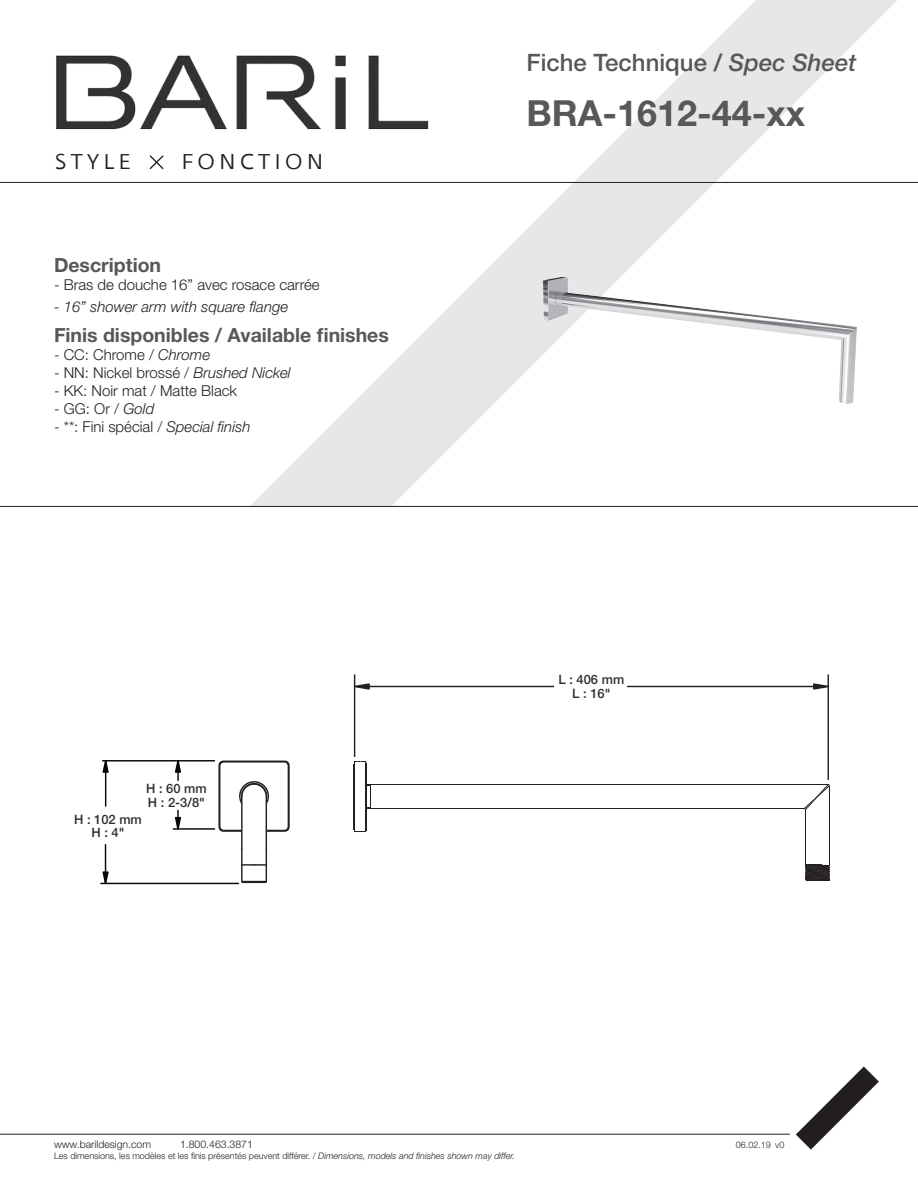
<style>
.page{position:relative;width:918px;height:1188px;background:#fff}
.page>*{position:absolute;margin:0;border:0;box-sizing:border-box;transform-origin:0 0}
.t1{font:700 36px "Helvetica Neue LT Std";color:#57585a}
.t2{font:500 24px "Helvetica Neue LT Std";color:#57585a}
.t3{font:21.3px "Fedra Sans Greek Book TF";letter-spacing:.2em;color:#231f20}
.t4{font:700 19.5px "Helvetica Neue LT Std";color:#57585a}
.t5{font:300 15px "Helvetica Neue LT Std";color:#231f20}
.t6{font:italic 300 15px "Helvetica Neue LT Std";color:#231f20}
.t7{font:500 12.9px/13.4px "Helvetica Neue LT Std";color:#302f30;text-align:center}
.t8{font:300 10.5px "Helvetica Neue LT Std";color:#231f20}
.t9{font:300 9px "Helvetica Neue LT Std";color:#231f20}
.s1{font-style:italic}
</style>
<div class="page">
<svg style="left:250px;top:0;width:648px;height:506px"></svg>
<img style="left:54px;top:54px;width:378px;height:128px">
<svg style="left:148px;top:154px;width:17px;height:17px"></svg>
<hr style="left:0;top:182px;width:918px;height:1px;background:#231f20">
<hr style="left:0;top:506px;width:918px;height:1px;background:#231f20">
<hr style="left:0;top:1134px;width:790px;height:1px;background:#231f20">
<svg style="left:796px;top:1066px;width:83px;height:84px"></svg>
<img style="left:526px;top:268px;width:338px;height:147px">
<svg style="left:353px;top:682px;width:18px;height:9px"></svg>
<svg style="left:812px;top:682px;width:16px;height:9px"></svg>
<hr style="left:354px;top:674px;width:1px;height:83px;background:#231f20">
<hr style="left:363px;top:686px;width:455px;height:1px;background:#231f20">
<hr style="left:828px;top:674px;width:1px;height:106px;background:#231f20">
<div style="left:239px;top:781px;width:30px;height:30px;border:1px solid #231f20;border-radius:50%"></div>
<div style="left:218px;top:761px;width:72px;height:71px;border:1px solid #231f20;border-radius:4px"></div>
<div style="left:219px;top:761px;width:70px;height:70px;border:1px solid #231f20;border-radius:4px"></div>
<svg style="left:175px;top:810px;width:6px;height:18px"></svg>
<hr style="left:173px;top:828px;width:41px;height:2px;background:#050504">
<hr style="left:103px;top:760px;width:111px;height:1px;background:#050504">
<svg style="left:174px;top:760px;width:8px;height:20px"></svg>
<svg style="left:101px;top:871px;width:9px;height:14px"></svg>
<hr style="left:105px;top:845px;width:1px;height:38px;background:#050504">
<hr style="left:101px;top:883px;width:137px;height:1px;background:#050504">
<svg style="left:102px;top:760px;width:8px;height:14px"></svg>
<hr style="left:105px;top:761px;width:1px;height:45px;background:#050504">
<svg style="left:240px;top:783px;width:28px;height:101px"></svg>
<hr style="left:241px;top:796px;width:2px;height:53px;background:#231f20">
<hr style="left:266px;top:796px;width:1px;height:53px;background:#231f20">
<hr style="left:266px;top:849px;width:1px;height:33px;background:#231f20">
<hr style="left:241px;top:849px;width:2px;height:33px;background:#231f20">
<div style="left:554px;top:672px;width:73px;height:29px;background:#fff"></div>
<hr style="left:353px;top:764px;width:1px;height:65px;background:#231f20">
<hr style="left:354px;top:762px;width:1px;height:70px;background:#231f20">
<hr style="left:365px;top:762px;width:1px;height:70px;background:#231f20">
<hr style="left:366px;top:763px;width:1px;height:67px;background:#231f20">
<svg style="left:367px;top:785px;width:4px;height:23px"></svg>
<hr style="left:366px;top:808px;width:438px;height:1px;background:#231f20">
<hr style="left:366px;top:784px;width:462px;height:1px;background:#231f20">
<hr style="left:805px;top:810px;width:1px;height:55px;background:#231f20">
<hr style="left:829px;top:786px;width:1px;height:80px;background:#231f20">
<svg style="left:354px;top:761px;width:12px;height:2px"></svg>
<svg style="left:804px;top:784px;width:26px;height:26px"></svg>
<svg style="left:805px;top:864px;width:25px;height:18px"></svg>
<h2 class="t2" style="left:526px;top:48px;width:331px">Fiche Technique / <span class="s1">Spec Sheet</span></h2>
<h3 class="t3" style="left:55px;top:151px;width:77px">STYLE</h3>
<h3 class="t3" style="left:181px;top:151px;width:144px">FONCTION</h3>
<p class="t4" style="left:54px;top:253px;width:109px">Description</p>
<p class="t5" style="left:54px;top:275px;width:267px">- Bras de douche 16” avec rosace carrée</p>
<p class="t6" style="left:54px;top:298px;width:236px">- 16” shower arm with square flange</p>
<p class="t4" style="left:54px;top:323px;width:336px">Finis disponibles / Available finishes</p>
<p class="t5" style="left:54px;top:346px;width:158px">- CC: Chrome / <span class="s1">Chrome</span></p>
<p class="t5" style="left:54px;top:364px;width:238px">- NN: Nickel brossé / <span class="s1">Brushed Nickel</span></p>
<p class="t5" style="left:54px;top:382px;width:185px">- KK: Noir mat / Matte Black</p>
<p class="t5" style="left:54px;top:400px;width:102px">- GG: Or / <span class="s1">Gold</span></p>
<p class="t5" style="left:54px;top:418px;width:198px">- **: Fini spécial / <span class="s1">Special finish</span></p>
<p class="t7" style="left:146px;top:782px;width:62px;text-align:left">H : 60 mm<br>H : 2-3/8"</p>
<p class="t7" style="left:74px;top:813px;width:69px">H : 102 mm<br>H : 4"</p>
<p class="t1" style="left:526px;top:91px;width:280px">BRA-1612-44-xx</p>
<p class="t7" style="left:558px;top:673px;width:67px">L : 406 mm<br>L : 16"</p>
<p class="t8" style="left:54px;top:1138px;width:99px">www.barildesign.com</p>
<p class="t8" style="left:180px;top:1138px;width:74px">1.800.463.3871</p>
<p class="t9" style="left:736px;top:1139px;width:37px">06.02.19</p>
<p class="t9" style="left:54px;top:1150px;width:463px">Les dimensions, les modèles et les finis présentés peuvent différer. / <span class="s1">Dimensions, models and finishes shown may differ.</span></p>
<p class="t9" style="left:775px;top:1140px;width:11px">v0</p>
</div>
